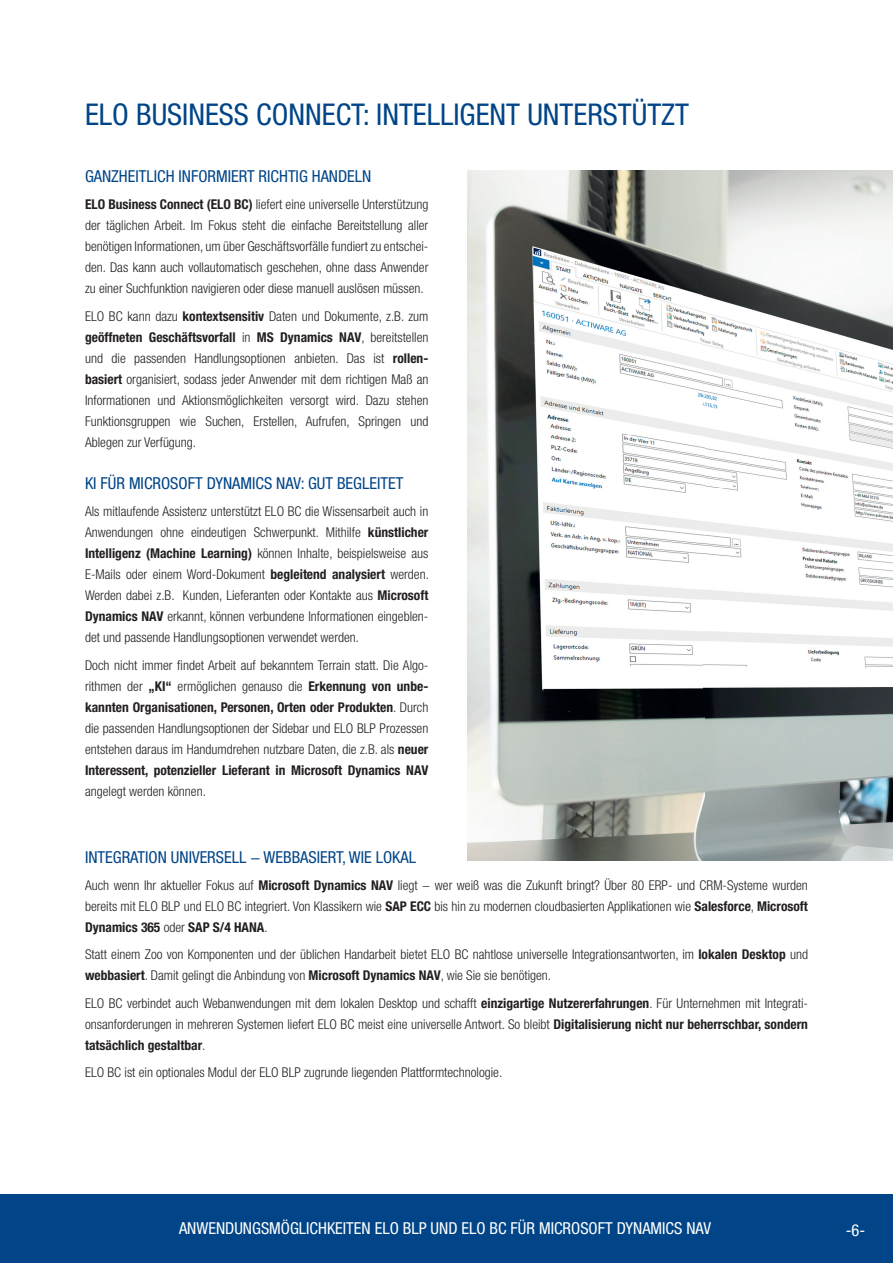
<style>
.page{position:relative;width:893px;height:1263px;background:#fff}
.page>*{position:absolute;margin:0;border:0;box-sizing:border-box;transform-origin:0 0}
.t1{font:condensed 30px "Helvetica Neue LT Std";color:#014588}
.t2{font:condensed 16.5px "Helvetica Neue LT Std";color:#014588}
.t3{font:condensed 16.5px "Helvetica Neue LT Std";color:#fff}
.t4{font:300 condensed 13.5px/21px "Helvetica Neue LT Std";color:#231f20;text-align:justify}
.s1{font-weight:700}
</style>
<div class="page">
<img style="left:468px;top:170px;width:425px;height:690px">
<div style="left:0;top:1195px;width:893px;height:68px;background:#014588"></div>
<h1 class="t1" style="left:85px;top:97px;width:605px">ELO BUSINESS CONNECT: INTELLIGENT UNTERSTÜTZT</h1>
<p class="t2" style="left:85px;top:166px;width:288px">GANZHEITLICH INFORMIERT RICHTIG HANDELN</p>
<p class="t4" style="left:85px;top:194px;width:345px"><span class="s1">ELO Business Connect (ELO BC)</span> liefert eine universelle Unterstützung der täglichen Arbeit. Im Fokus steht die einfache Bereitstellung aller benötigen Informationen, um über Geschäftsvorfälle fundiert zu entschei&shy;den. Das kann auch vollautomatisch geschehen, ohne dass Anwender zu einer Suchfunktion navigieren oder diese manuell auslösen müssen.</p>
<p class="t4" style="left:85px;top:305px;width:345px">ELO BC kann dazu <span class="s1">kontextsensitiv</span> Daten und Dokumente, z.B. zum <span class="s1">geöffneten Geschäftsvorfall</span> in <span class="s1">MS Dynamics NAV</span>, bereitstellen und die passenden Handlungsoptionen anbieten. Das ist <span class="s1">rollen&shy;basiert</span> organisiert, sodass jeder Anwender mit dem richtigen Maß an Informationen und Aktionsmöglichkeiten versorgt wird. Dazu stehen Funktionsgruppen wie Suchen, Erstellen, Aufrufen, Springen und Ablegen zur Verfügung.</p>
<p class="t2" style="left:85px;top:473px;width:320px">KI FÜR MICROSOFT DYNAMICS NAV: GUT BEGLEITET</p>
<p class="t4" style="left:85px;top:501px;width:345px">Als mitlaufende Assistenz unterstützt ELO BC die Wissensarbeit auch in Anwendungen ohne eindeutigen Schwerpunkt. Mithilfe <span class="s1">künstlicher Intelligenz (Machine Learning)</span> können Inhalte, beispielsweise aus E-Mails oder einem Word-Dokument <span class="s1">begleitend analysiert</span> werden.<br>Werden dabei z.B. Kunden, Lieferanten oder Kontakte aus <span class="s1">Microsoft Dynamics NAV</span> erkannt, können verbundene Informationen eingeblen&shy;det und passende Handlungsoptionen verwendet werden.</p>
<p class="t4" style="left:85px;top:654px;width:345px">Doch nicht immer findet Arbeit auf bekanntem Terrain statt. Die Algo&shy;rithmen der <span class="s1">„KI“</span> ermöglichen genauso die <span class="s1">Erkennung von unbe&shy;kannten Organisationen, Personen, Orten oder Produkten</span>. Durch die passenden Handlungsoptionen der Sidebar und ELO BLP Prozessen entstehen daraus im Handumdrehen nutzbare Daten, die z.B. als <span class="s1">neuer Interessent, potenzieller Lieferant in Microsoft Dynamics NAV</span></p>
<p class="t4" style="left:85px;top:780px;width:122px">angelegt werden können.</p>
<p class="t2" style="left:85px;top:847px;width:333px">INTEGRATION UNIVERSELL − WEBBASIERT, WIE LOKAL</p>
<p class="t4" style="left:85px;top:875px;width:724px">Auch wenn Ihr aktueller Fokus auf <span class="s1">Microsoft Dynamics NAV</span> liegt − wer weiß was die Zukunft bringt? Über 80 ERP- und CRM-Systeme wurden bereits mit ELO BLP und ELO BC integriert. Von Klassikern wie <span class="s1">SAP ECC</span> bis hin zu modernen cloudbasierten Applikationen wie <span class="s1">Salesforce</span>, <span class="s1">Microsoft Dynamics 365</span> oder <span class="s1">SAP S/4 HANA</span>.</p>
<p class="t4" style="left:85px;top:944px;width:724px">Statt einem Zoo von Komponenten und der üblichen Handarbeit bietet ELO BC nahtlose universelle Integrationsantworten, im <span class="s1">lokalen Desktop</span> und <span class="s1">webbasiert</span>. Damit gelingt die Anbindung von <span class="s1">Microsoft Dynamics NAV</span>, wie Sie sie benötigen.</p>
<p class="t4" style="left:85px;top:992px;width:724px">ELO BC verbindet auch Webanwendungen mit dem lokalen Desktop und schafft <span class="s1">einzigartige Nutzererfahrungen</span>. Für Unternehmen mit Integrati&shy;onsanforderungen in mehreren Systemen liefert ELO BC meist eine universelle Antwort. So bleibt <span class="s1">Digitalisierung nicht nur beherrschbar, sondern tatsächlich gestaltbar</span>.</p>
<p class="t4" style="left:85px;top:1062px;width:419px">ELO BC ist ein optionales Modul der ELO BLP zugrunde liegenden Plattformtechnologie.</p>
<p class="t3" style="left:179px;top:1219px;width:533px">ANWENDUNGSMÖGLICHKEITEN ELO BLP UND ELO BC FÜR MICROSOFT DYNAMICS NAV</p>
<p class="t3" style="left:846px;top:1221px;width:21px">-6-</p>
</div>
